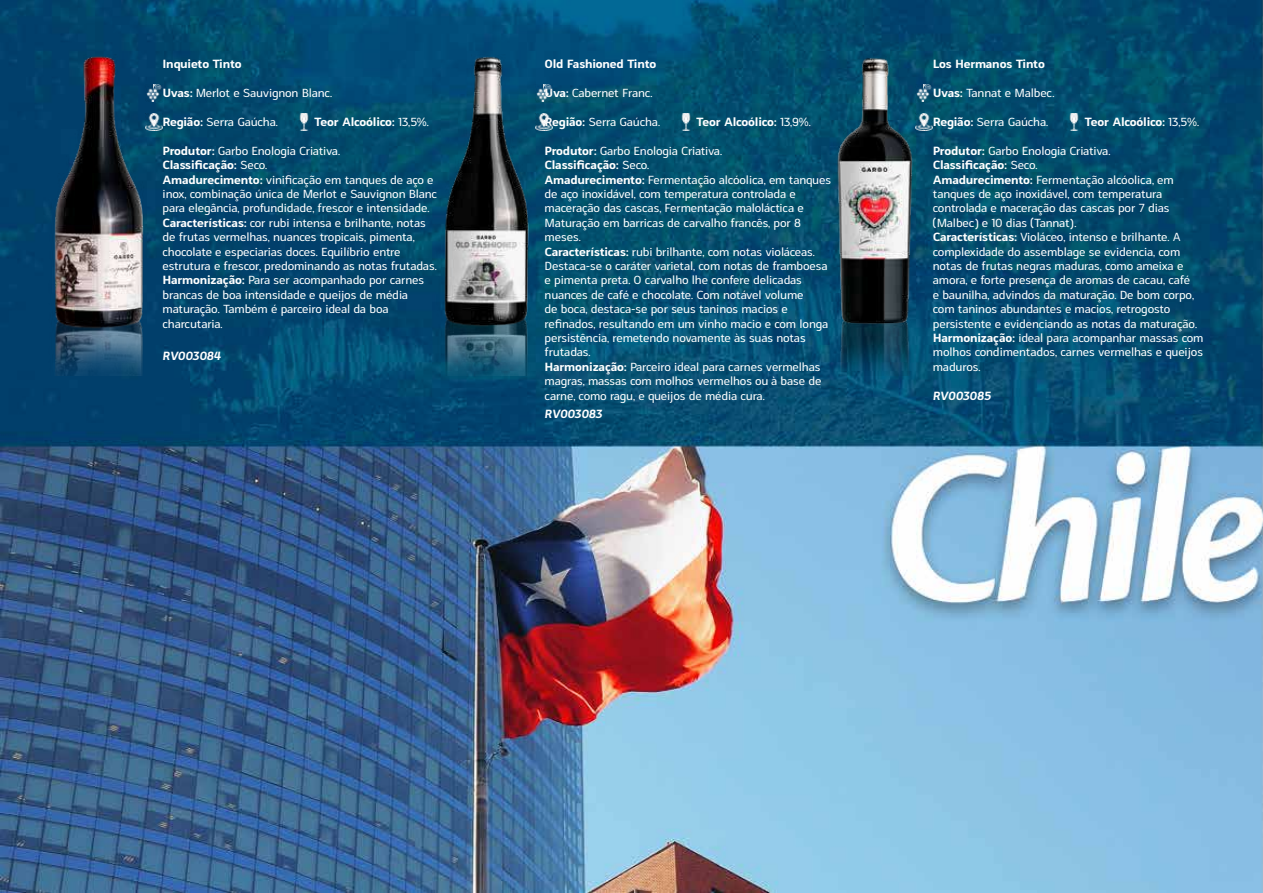
<style>
.page{position:relative;width:1263px;height:893px;background:#fff}
.page>*{position:absolute;margin:0;border:0;box-sizing:border-box;transform-origin:0 0}
.t1{font:12px/14.4px "Sadi Sans";letter-spacing:-.075em;color:#fff}
.t2{font:700 12px "Sadi Sans";letter-spacing:-.075em;color:#fff}
.t3{font:italic 700 12px "Sadi Sans";letter-spacing:-.1em;color:#fff}
.s1{font-weight:700}
.s2{font-weight:400}
</style>
<div class="page">
<img style="left:0;top:0;width:1263px;height:893px">
<img style="left:42px;top:54px;width:136px;height:322px">
<img style="left:430px;top:54px;width:136px;height:322px">
<img style="left:145px;top:85px;width:17px;height:17px">
<img style="left:145px;top:114px;width:17px;height:17px">
<img style="left:296px;top:114px;width:17px;height:17px">
<img style="left:536px;top:85px;width:17px;height:17px">
<img style="left:536px;top:114px;width:17px;height:17px">
<img style="left:677px;top:114px;width:17px;height:17px">
<img style="left:818px;top:54px;width:136px;height:322px">
<img style="left:915px;top:85px;width:17px;height:17px">
<img style="left:915px;top:114px;width:17px;height:17px">
<img style="left:1066px;top:114px;width:17px;height:17px">
<p class="t2" style="left:162px;top:54px;width:81px">Inquieto Tinto</p>
<p class="t1" style="left:162px;top:85px;width:172px"><span class="s1">Uvas:</span> Merlot e Sauvignon Blanc.</p>
<p class="t1" style="left:162px;top:114px;width:118px"><span class="s1">Região:</span> Serra Gaúcha.</p>
<p class="t2" style="left:314px;top:112px;width:117px">Teor Alcoólico: <span class="s2">13,5%.</span></p>
<p class="t1" style="left:162px;top:143px;width:277px"><span class="s1">Produtor:</span> Garbo Enologia Criativa.<br><span class="s1">Classificação:</span> Seco.<br><span class="s1">Amadurecimento:</span> vinificação em tanques de aço e inox, combinação única de Merlot e Sauvignon Blanc para elegância, profundidade, frescor e intensidade.<br><span class="s1">Características:</span> cor rubi intensa e brilhante, notas de frutas vermelhas, nuances tropicais, pimenta, chocolate e especiarias doces. Equilíbrio entre estrutura e frescor, predominando as notas frutadas.<br><span class="s1">Harmonização:</span> Para ser acompanhado por carnes brancas de boa intensidade e queijos de média maturação. Também é parceiro ideal da boa charcutaria.</p>
<p class="t3" style="left:162px;top:346px;width:61px">RV003084</p>
<p class="t2" style="left:544px;top:54px;width:114px">Old Fashioned Tinto</p>
<p class="t1" style="left:544px;top:85px;width:110px"><span class="s1">Uva:</span> Cabernet Franc.</p>
<p class="t1" style="left:544px;top:114px;width:118px"><span class="s1">Região:</span> Serra Gaúcha.</p>
<p class="t2" style="left:696px;top:112px;width:117px">Teor Alcoólico: <span class="s2">13,9%.</span></p>
<p class="t1" style="left:544px;top:143px;width:289px"><span class="s1">Produtor:</span> Garbo Enologia Criativa.<br><span class="s1">Classificação:</span> Seco.<br><span class="s1">Amadurecimento:</span> Fermentação alcóolica, em tanques de aço inoxidável, com temperatura controlada e maceração das cascas, Fermentação maloláctica e Maturação em barricas de carvalho francês, por 8 meses.<br><span class="s1">Características:</span> rubi brilhante, com notas violáceas.<br>Destaca-se o caráter varietal, com notas de framboesa e pimenta preta. O carvalho lhe confere delicadas nuances de café e chocolate. Com notável volume<br>de boca, destaca-se por seus taninos macios e refinados, resultando em um vinho macio e com longa persistência, remetendo novamente às suas notas frutadas.<br><span class="s1">Harmonização:</span> Parceiro ideal para carnes vermelhas magras, massas com molhos vermelhos ou à base de carne, como ragu, e queijos de média cura.</p>
<p class="t3" style="left:544px;top:403px;width:60px">RV003083</p>
<p class="t2" style="left:932px;top:54px;width:114px">Los Hermanos Tinto</p>
<p class="t1" style="left:932px;top:85px;width:124px"><span class="s1">Uvas:</span> Tannat e Malbec.</p>
<p class="t1" style="left:932px;top:114px;width:118px"><span class="s1">Região:</span> Serra Gaúcha.</p>
<p class="t2" style="left:1084px;top:112px;width:117px">Teor Alcoólico: <span class="s2">13,5%.</span></p>
<p class="t1" style="left:932px;top:143px;width:273px"><span class="s1">Produtor:</span> Garbo Enologia Criativa.<br><span class="s1">Classificação:</span> Seco.<br><span class="s1">Amadurecimento:</span> Fermentação alcóolica, em tanques de aço inoxidável, com temperatura controlada e maceração das cascas por 7 dias (Malbec) e 10 dias (Tannat).<br><span class="s1">Características:</span> Violáceo, intenso e brilhante. A complexidade do assemblage se evidencia, com notas de frutas negras maduras, como ameixa e amora, e forte presença de aromas de cacau, café<br>e baunilha, advindos da maturação. De bom corpo, com taninos abundantes e macios, retrogosto persistente e evidenciando as notas da maturação.<br><span class="s1">Harmonização:</span> ideal para acompanhar massas com molhos condimentados, carnes vermelhas e queijos maduros.</p>
<p class="t3" style="left:932px;top:385px;width:61px">RV003085</p>
</div>
